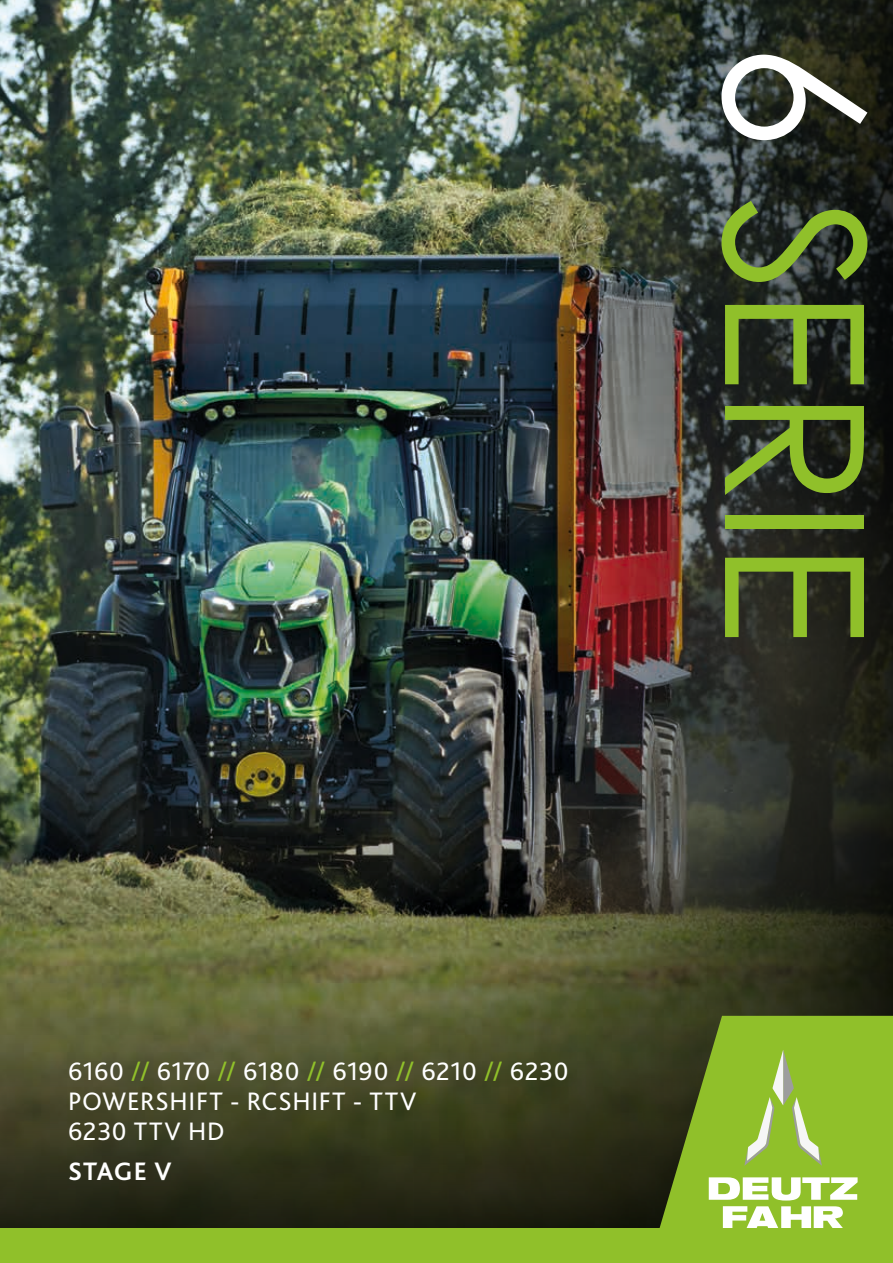
<style>
.page{position:relative;width:893px;height:1263px;background:#fff}
.page>*{position:absolute;margin:0;border:0;box-sizing:border-box;transform-origin:0 0}
.t1{font:193.5px "Century Gothic Pro";letter-spacing:-.025em;color:#90c02a}
.t2{font:26.4px/30px "Bliss Pro";letter-spacing:.025em;color:#fff}
.t3{font:700 26.4px "Bliss Pro";letter-spacing:.025em;color:#fff}
.s1{color:#fff}
.s2{color:#90c02a}
</style>
<div class="page">
<img style="left:0;top:0;width:405px;height:703px">
<svg style="left:0;top:703px;width:405px;height:526px;background:#44482e"></svg>
<img style="left:405px;top:0;width:488px;height:1229px">
<svg style="left:650px;top:1016px;width:243px;height:213px;background:#789c25"></svg>
<svg style="left:709px;top:1177px;width:149px;height:23px"></svg>
<svg style="left:723px;top:1206px;width:120px;height:23px"></svg>
<svg style="left:744px;top:1050px;width:78px;height:116px;background:#9fc54e"></svg>
<div style="left:0;top:1229px;width:893px;height:34px;background:#90c02a"></div>
<h1 class="t1" style="left:913px;top:41px;width:604px;rotate:90deg"><span class="s1">6</span> SERIE</h1>
<p class="t2" style="left:68px;top:1056px;width:502px">6160 <span class="s2">//</span> 6170 <span class="s2">//</span> 6180 <span class="s2">//</span> 6190 <span class="s2">//</span> 6210 <span class="s2">//</span> 6230<br>POWERSHIFT - RCSHIFT - TTV<br>6230 TTV HD</p>
<p class="t3" style="left:68px;top:1154px;width:105px">STAGE V</p>
</div>
